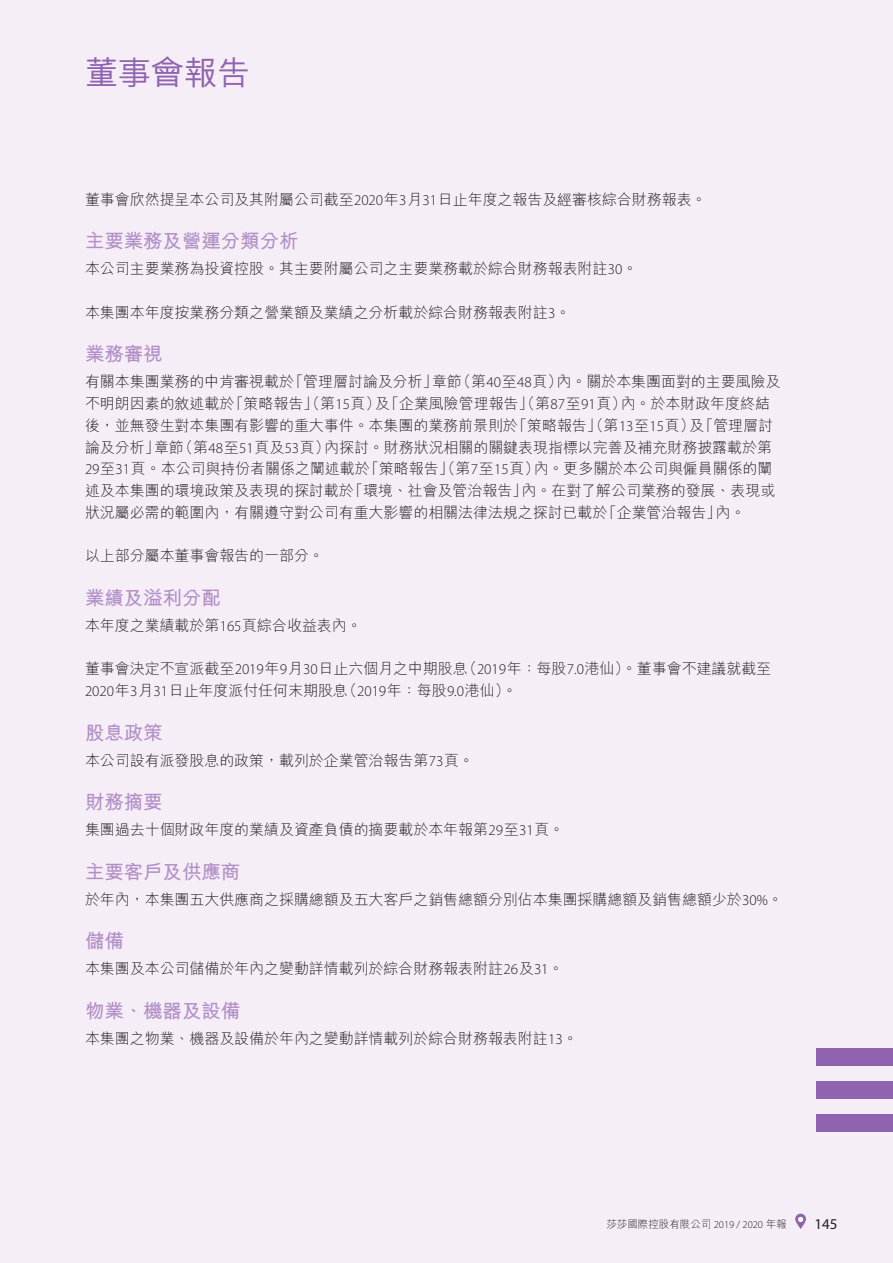
<style>
.page{position:relative;width:893px;height:1263px;background:#f6eef7}
.page>*{position:absolute;margin:0;border:0;box-sizing:border-box;transform-origin:0 0}
.t1{font:500 33px "M Hei HK";color:#8f63af}
.t2{font:700 19.5px "M Hei HK";letter-spacing:-.005em;color:#b290c7}
.t3{font:300 15px/21.8px "M Hei HK";letter-spacing:-.005em;color:#231f20}
.t4{font:15px "Myriad Pro";color:#231f20}
.t5{font:300 10.5px "M Hei HK";color:#231f20}
.s1{font-family:"Myriad Pro"}
</style>
<div class="page">
<svg style="left:795px;top:1214px;width:11px;height:15px"></svg>
<svg style="left:798px;top:1217px;width:5px;height:5px"></svg>
<div style="left:816px;top:1048px;width:77px;height:17px;background:#8f63af"></div>
<div style="left:816px;top:1081px;width:77px;height:17px;background:#8f63af"></div>
<div style="left:816px;top:1114px;width:77px;height:17px;background:#8f63af"></div>
<h1 class="t1" style="left:85px;top:49px;width:166px">董事會報告</h1>
<p class="t3" style="left:85px;top:188px;width:623px">董事會欣然提呈本公司及其附屬公司截至<span class="s1">2020</span>年<span class="s1">3</span>月<span class="s1">31</span>日止年度之報告及經審核綜合財務報表。</p>
<h2 class="t2" style="left:85px;top:227px;width:215px">主要業務及營運分類分析</h2>
<p class="t3" style="left:85px;top:258px;width:554px">本公司主要業務為投資控股。其主要附屬公司之主要業務載於綜合財務報表附註<span class="s1">30</span>。</p>
<p class="t3" style="left:85px;top:301px;width:487px">本集團本年度按業務分類之營業額及業績之分析載於綜合財務報表附註<span class="s1">3</span>。</p>
<h2 class="t2" style="left:85px;top:340px;width:79px">業務審視</h2>
<p class="t3" style="left:85px;top:371px;width:697px">有關本集團業務的中肯審視載於「管理層討論及分析」章節（第<span class="s1">40</span>至<span class="s1">48</span>頁）內。關於本集團面對的主要風險及不明朗因素的敘述載於「策略報告」（第<span class="s1">15</span>頁）及「企業風險管理報告」（第<span class="s1">87</span>至<span class="s1">91</span>頁）內。於本財政年度終結後，並無發生對本集團有影響的重大事件。本集團的業務前景則於「策略報告」（第<span class="s1">13</span>至<span class="s1">15</span>頁）及「管理層討論及分析」章節（第<span class="s1">48</span>至<span class="s1">51</span>頁及<span class="s1">53</span>頁）內探討。財務狀況相關的關鍵表現指標以完善及補充財務披露載於第<span class="s1">29</span>至<span class="s1">31</span>頁。本公司與持份者關係之闡述載於「策略報告」（第<span class="s1">7</span>至<span class="s1">15</span>頁）內。更多關於本公司與僱員關係的闡述及本集團的環境政策及表現的探討載於「環境、社會及管治報告」內。在對了解公司業務的發展、表現或狀況屬必需的範圍內，有關遵守對公司有重大影響的相關法律法規之探討已載於「企業管治報告」內。</p>
<p class="t3" style="left:85px;top:545px;width:240px">以上部分屬本董事會報告的一部分。</p>
<h2 class="t2" style="left:85px;top:583px;width:137px">業績及溢利分配</h2>
<p class="t3" style="left:85px;top:614px;width:278px">本年度之業績載於第<span class="s1">165</span>頁綜合收益表內。</p>
<p class="t3" style="left:85px;top:658px;width:688px">董事會決定不宣派截至<span class="s1">2019</span>年<span class="s1">9</span>月<span class="s1">30</span>日止六個月之中期股息（<span class="s1">2019</span>年：每股<span class="s1">7.0</span>港仙）。董事會不建議就截至<br><span class="s1">2020</span>年<span class="s1">3</span>月<span class="s1">31</span>日止年度派付任何末期股息（<span class="s1">2019</span>年：每股<span class="s1">9.0</span>港仙）。</p>
<h2 class="t2" style="left:85px;top:718px;width:79px">股息政策</h2>
<p class="t3" style="left:85px;top:749px;width:390px">本公司設有派發股息的政策，載列於企業管治報告第<span class="s1">73</span>頁。</p>
<h2 class="t2" style="left:85px;top:788px;width:79px">財務摘要</h2>
<p class="t3" style="left:85px;top:818px;width:481px">集團過去十個財政年度的業績及資產負債的摘要載於本年報第<span class="s1">29</span>至<span class="s1">31</span>頁。</p>
<h2 class="t2" style="left:85px;top:857px;width:157px">主要客戶及供應商</h2>
<p class="t3" style="left:85px;top:888px;width:699px">於年內，本集團五大供應商之採購總額及五大客戶之銷售總額分別佔本集團採購總額及銷售總額少於<span class="s1">30%</span>。</p>
<h2 class="t2" style="left:85px;top:927px;width:40px">儲備</h2>
<p class="t3" style="left:85px;top:957px;width:480px">本集團及本公司儲備於年內之變動詳情載列於綜合財務報表附註<span class="s1">26</span>及<span class="s1">31</span>。</p>
<h2 class="t2" style="left:85px;top:996px;width:157px">物業、機器及設備</h2>
<p class="t3" style="left:85px;top:1027px;width:494px">本集團之物業、機器及設備於年內之變動詳情載列於綜合財務報表附註<span class="s1">13</span>。</p>
<p class="t5" style="left:606px;top:1219px;width:182px">莎莎國際控股有限公司 <span class="s1">2019 / 2020</span> 年報</p>
<p class="t4" style="left:814px;top:1215px;width:25px">145</p>
</div>
